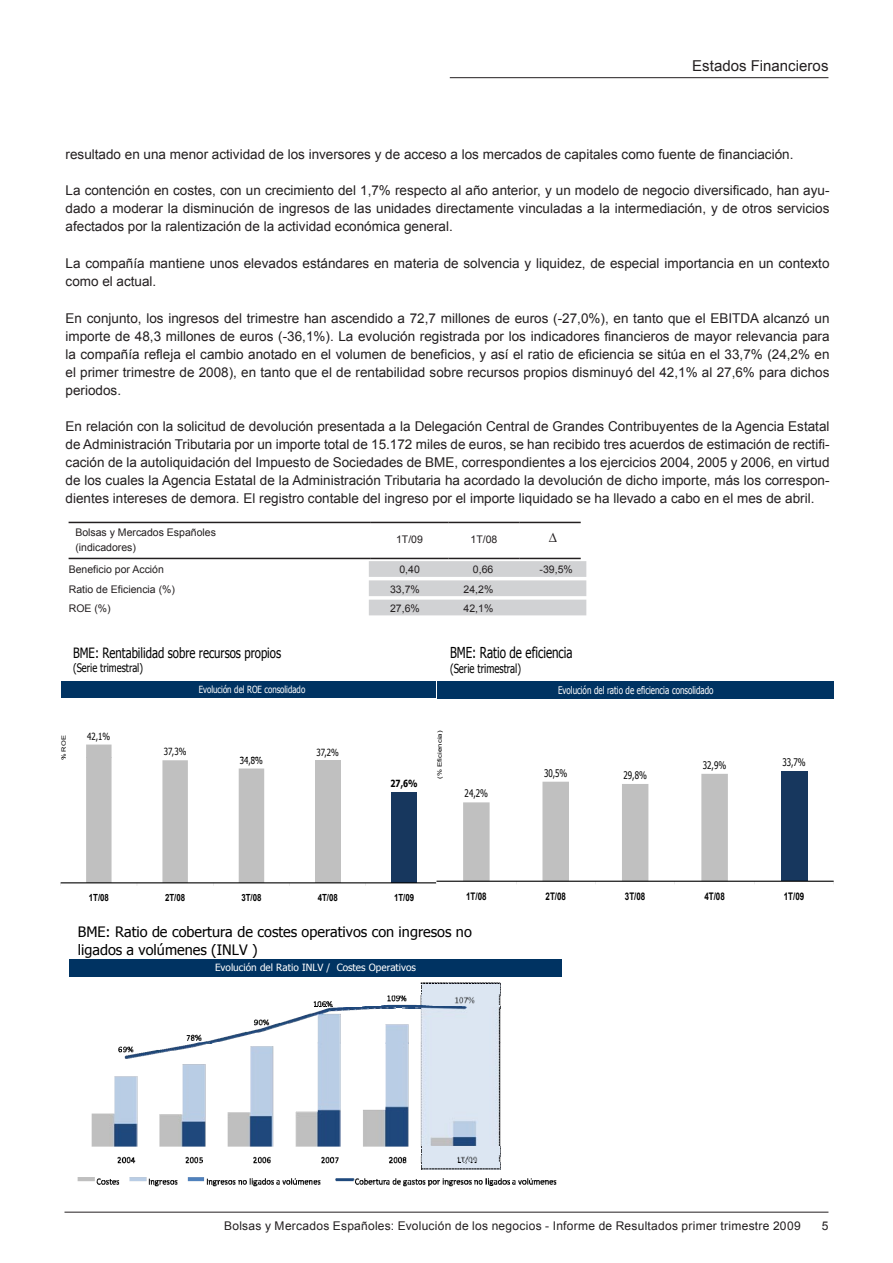
<style>
.page{position:relative;width:893px;height:1263px;background:#fff}
.page>*{position:absolute;margin:0;border:0;box-sizing:border-box;transform-origin:0 0}
.t1{font:15.15px "Tahoma";color:#000;scale:.77 1}
.t2{font:15px "Arial";color:#231f20}
.t3{font:14.4px/17.2px "Tahoma";color:#000}
.t4{font:14.25px "Tahoma";color:#000;scale:.8 1}
.t5{font:13.5px/18px "Arial";color:#231f20;text-align:justify}
.t6{font:12.45px "Tahoma";color:#000;scale:.77 1}
.t7{font:12px "Arial";letter-spacing:.02em;color:#231f20}
.t8{font:11.7px "Tahoma";color:#000;scale:.8 1}
.t9{font:10.5px/15px "Arial";color:#231f20}
.t10{font:10.5px "Tahoma";letter-spacing:-.005em;color:#fff;scale:.77 1}
.t11{font:10.5px "Tahoma";color:#000;scale:.77 1}
.t12{font:700 10.5px "Arial";letter-spacing:-.005em;color:#000;scale:.77 1}
.t13{font:9.9px "Tahoma";color:#fff}
.t14{font:9.9px "Tahoma";color:#fff;scale:.8 1}
.t15{font:700 9.9px "Arial";color:#000;scale:.8 1}
.t16{font:9.9px "Tahoma";letter-spacing:.005em;color:#000;scale:.8 1}
.t17{font:700 9.9px "Tahoma";color:#000;scale:.8 1}
.t18{font:6px "Arial";color:#000;scale:1.3 1}
.t19{font:6px "Arial";color:#000;scale:1.25 1}
</style>
<div class="page">
<div style="left:61px;top:681px;width:382px;height:17px;background:#003362"></div>
<div style="left:315px;top:761px;width:25px;height:122px;background:#c0c0c0"></div>
<div style="left:391px;top:792px;width:26px;height:91px;background:#17375e"></div>
<svg style="left:86px;top:744px;width:178px;height:138px"></svg>
<hr style="left:61px;top:882px;width:381px;height:1px;background:#000">
<div style="left:437px;top:681px;width:397px;height:18px;background:#003362"></div>
<div style="left:437px;top:762px;width:397px;height:135px;background:#fff"></div>
<div style="left:781px;top:771px;width:26px;height:110px;background:#17375e"></div>
<svg style="left:463px;top:774px;width:265px;height:107px"></svg>
<hr style="left:437px;top:881px;width:397px;height:1px;background:#000">
<div style="left:369px;top:561px;width:217px;height:16px;background:#d1d2d4"></div>
<div style="left:369px;top:580px;width:217px;height:16px;background:#d1d2d4"></div>
<div style="left:369px;top:600px;width:217px;height:15px;background:#d1d2d4"></div>
<hr style="left:69px;top:522px;width:302px;height:1px;background:#231f20">
<hr style="left:69px;top:558px;width:302px;height:1px;background:#231f20">
<hr style="left:371px;top:522px;width:77px;height:1px;background:#231f20">
<hr style="left:448px;top:522px;width:72px;height:1px;background:#231f20">
<hr style="left:520px;top:522px;width:61px;height:1px;background:#231f20">
<hr style="left:371px;top:558px;width:77px;height:1px;background:#231f20">
<hr style="left:448px;top:558px;width:72px;height:1px;background:#231f20">
<hr style="left:520px;top:558px;width:61px;height:1px;background:#231f20">
<div style="left:69px;top:959px;width:493px;height:17px;background:#003362"></div>
<img style="left:420px;top:982px;width:81px;height:12px">
<img style="left:314px;top:994px;width:187px;height:13px">
<svg style="left:315px;top:1006px;width:18px;height:1px"></svg>
<img style="left:369px;top:1006px;width:131px;height:1px">
<img style="left:186px;top:1007px;width:315px;height:36px">
<img style="left:92px;top:1043px;width:409px;height:104px">
<img style="left:421px;top:1147px;width:79px;height:9px">
<img style="left:118px;top:1156px;width:383px;height:8px">
<img style="left:421px;top:1163px;width:79px;height:6px">
<img style="left:78px;top:1169px;width:478px;height:17px">
<hr style="left:450px;top:77px;width:378px;height:1px;background:#231f20">
<hr style="left:64px;top:1212px;width:764px;height:1px;background:#231f20">
<p class="t2" style="left:692px;top:56px;width:138px">Estados Financieros</p>
<p class="t5" style="left:66px;top:145px;width:729px">resultado en una menor actividad de los inversores y de acceso a los mercados de capitales como fuente de financiación.</p>
<p class="t5" style="left:66px;top:182px;width:765px">La contención en costes, con un crecimiento del 1,7% respecto al año anterior, y un modelo de negocio diversificado, han ayu&shy;dado a moderar la disminución de ingresos de las unidades directamente vinculadas a la intermediación, y de otros servicios afectados por la ralentización de la actividad económica general.</p>
<p class="t5" style="left:66px;top:254px;width:765px">La compañía mantiene unos elevados estándares en materia de solvencia y liquidez, de especial importancia en un contexto como el actual.</p>
<p class="t5" style="left:66px;top:309px;width:765px">En conjunto, los ingresos del trimestre han ascendido a 72,7 millones de euros (-27,0%), en tanto que el EBITDA alcanzó un importe de 48,3 millones de euros (-36,1%). La evolución registrada por los indicadores financieros de mayor relevancia para la compañía refleja el cambio anotado en el volumen de beneficios, y así el ratio de eficiencia se sitúa en el 33,7% (24,2% en el primer trimestre de 2008), en tanto que el de rentabilidad sobre recursos propios disminuyó del 42,1% al 27,6% para dichos periodos.</p>
<p class="t5" style="left:66px;top:418px;width:765px">En relación con la solicitud de devolución presentada a la Delegación Central de Grandes Contribuyentes de la Agencia Estatal de Administración Tributaria por un importe total de 15.172 miles de euros, se han recibido tres acuerdos de estimación de rectifi&shy;cación de la autoliquidación del Impuesto de Sociedades de BME, correspondientes a los ejercicios 2004, 2005 y 2006, en virtud de los cuales la Agencia Estatal de la Administración Tributaria ha acordado la devolución de dicho importe, más los correspon&shy;dientes intereses de demora. El registro contable del ingreso por el importe liquidado se ha llevado a cabo en el mes de abril.</p>
<p class="t9" style="left:75px;top:525px;width:142px">Bolsas y Mercados Españoles (indicadores)</p>
<p class="t9" style="left:396px;top:532px;width:28px">1T/09</p>
<p class="t9" style="left:471px;top:532px;width:28px">1T/08</p>
<p class="t5" style="left:549px;top:529px;width:10px">∆</p>
<p class="t9" style="left:69px;top:562px;width:97px">Beneficio por Acción</p>
<p class="t9" style="left:399px;top:562px;width:22px">0,40</p>
<p class="t9" style="left:473px;top:562px;width:22px">0,66</p>
<p class="t9" style="left:540px;top:562px;width:35px">-39,5%</p>
<p class="t9" style="left:69px;top:581px;width:108px">Ratio de Eficiencia (%)</p>
<p class="t9" style="left:390px;top:581px;width:31px">33,7%</p>
<p class="t9" style="left:464px;top:581px;width:31px">24,2%</p>
<p class="t9" style="left:69px;top:601px;width:43px">ROE (%)</p>
<p class="t9" style="left:390px;top:601px;width:31px">27,6%</p>
<p class="t9" style="left:464px;top:601px;width:31px">42,1%</p>
<p class="t4" style="left:73px;top:643px;width:261px">BME: Rentabilidad sobre recursos propios</p>
<p class="t8" style="left:73px;top:660px;width:89px">(Serie trimestral)</p>
<p class="t1" style="left:450px;top:642px;width:161px">BME: Ratio de eficiencia</p>
<p class="t6" style="left:450px;top:660px;width:94px">(Serie trimestral)</p>
<p class="t14" style="left:199px;top:683px;width:135px">Evolución del ROE consolidado</p>
<p class="t10" style="left:558px;top:683px;width:203px">Evolución del ratio de eficiencia consolidado</p>
<p class="t19" style="left:60px;top:760px;width:21px;rotate:-90deg">% ROE</p>
<p class="t16" style="left:87px;top:729px;width:30px">42,1%</p>
<p class="t16" style="left:164px;top:745px;width:30px">37,3%</p>
<p class="t16" style="left:316px;top:745px;width:30px">37,2%</p>
<p class="t16" style="left:240px;top:753px;width:30px">34,8%</p>
<p class="t17" style="left:391px;top:777px;width:35px">27,6%</p>
<p class="t18" style="left:436px;top:779px;width:39px;rotate:-90deg">(% Eficiencia)</p>
<p class="t11" style="left:465px;top:786px;width:32px">24,2%</p>
<p class="t11" style="left:544px;top:766px;width:32px">30,5%</p>
<p class="t11" style="left:623px;top:768px;width:32px">29,8%</p>
<p class="t11" style="left:703px;top:758px;width:32px">32,9%</p>
<p class="t11" style="left:782px;top:755px;width:32px">33,7%</p>
<p class="t15" style="left:89px;top:891px;width:27px">1T/08</p>
<p class="t15" style="left:165px;top:891px;width:27px">2T/08</p>
<p class="t15" style="left:241px;top:891px;width:27px">3T/08</p>
<p class="t15" style="left:318px;top:891px;width:27px">4T/08</p>
<p class="t15" style="left:394px;top:891px;width:27px">1T/09</p>
<p class="t12" style="left:466px;top:889px;width:28px">1T/08</p>
<p class="t12" style="left:545px;top:889px;width:28px">2T/08</p>
<p class="t12" style="left:625px;top:889px;width:28px">3T/08</p>
<p class="t12" style="left:704px;top:889px;width:28px">4T/08</p>
<p class="t12" style="left:784px;top:889px;width:28px">1T/09</p>
<p class="t3" style="left:78px;top:923px;width:395px">BME: Ratio de cobertura de costes operativos con ingresos no ligados a volúmenes (INLV )</p>
<p class="t13" style="left:215px;top:961px;width:202px">Evolución del Ratio INLV / Costes Operativos</p>
<p class="t7" style="left:224px;top:1218px;width:578px">Bolsas y Mercados Españoles: Evolución de los negocios - Informe de Resultados primer trimestre 2009</p>
</div>
